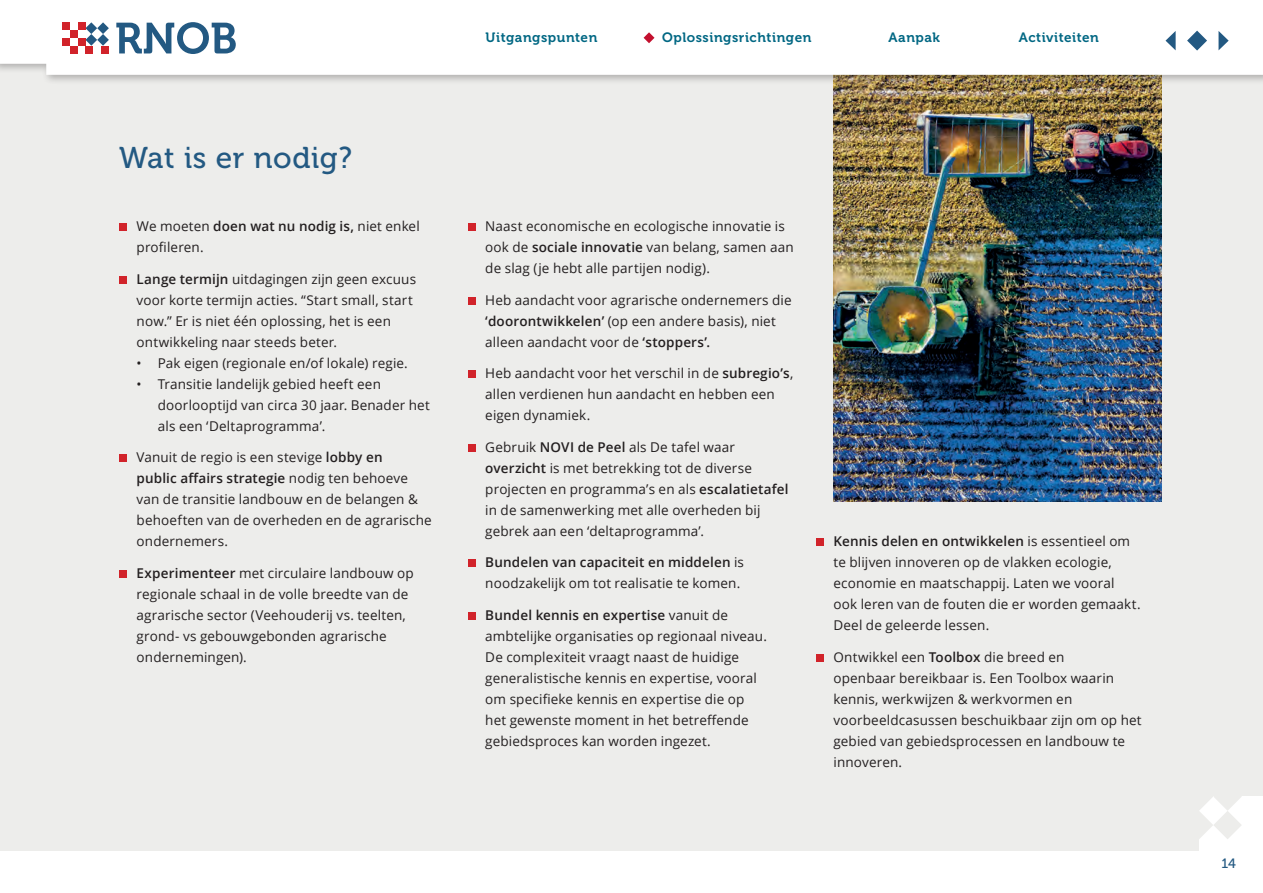
<style>
.page{position:relative;width:1263px;height:893px;background:#fff}
.page>*{position:absolute;margin:0;border:0;box-sizing:border-box;transform-origin:0 0}
.t1{font:30px "Museo 500";letter-spacing:.02em;color:#235982}
.t2{font:13.5px/21px "Open Sans";letter-spacing:.01em;color:#231f20}
.t3{font:13.5px "Museo 700";letter-spacing:.04em;color:#006783}
.t4{font:13.5px "Museo 500";color:#235982}
.s1{font-weight:600}
</style>
<div class="page">
<div style="left:0;top:60px;width:1263px;height:796px;background:#ededeb"></div>
<div style="left:1199px;top:796px;width:64px;height:60px;background:#fff"></div>
<svg style="left:1199px;top:796px;width:43px;height:43px"></svg>
<div style="left:0;top:851px;width:1263px;height:42px;background:#fff"></div>
<div style="left:120px;top:223px;width:7px;height:8px;background:#d1232a"></div>
<div style="left:120px;top:276px;width:7px;height:8px;background:#d1232a"></div>
<div style="left:120px;top:454px;width:7px;height:8px;background:#d1232a"></div>
<div style="left:120px;top:570px;width:7px;height:8px;background:#d1232a"></div>
<div style="left:468px;top:223px;width:8px;height:8px;background:#d1232a"></div>
<div style="left:468px;top:297px;width:8px;height:7px;background:#d1232a"></div>
<div style="left:468px;top:370px;width:8px;height:8px;background:#d1232a"></div>
<div style="left:468px;top:444px;width:8px;height:8px;background:#d1232a"></div>
<div style="left:468px;top:559px;width:8px;height:8px;background:#d1232a"></div>
<div style="left:468px;top:612px;width:8px;height:8px;background:#d1232a"></div>
<div style="left:816px;top:538px;width:8px;height:8px;background:#d1232a"></div>
<div style="left:816px;top:654px;width:8px;height:8px;background:#d1232a"></div>
<img style="left:834px;top:85px;width:327px;height:416px">
<div style="left:0;top:0;width:1263px;height:85px;background:#231f20;opacity:.3"></div>
<svg style="left:0;top:0;width:1263px;height:75px"></svg>
<svg style="left:85px;top:22px;width:24px;height:24px"></svg>
<div style="left:62px;top:22px;width:8px;height:8px;background:#d1232a"></div>
<div style="left:78px;top:22px;width:8px;height:8px;background:#d1232a"></div>
<div style="left:70px;top:30px;width:8px;height:8px;background:#d1232a"></div>
<div style="left:70px;top:46px;width:8px;height:7px;background:#d1232a"></div>
<div style="left:86px;top:46px;width:7px;height:7px;background:#d1232a"></div>
<div style="left:101px;top:46px;width:8px;height:7px;background:#d1232a"></div>
<div style="left:62px;top:38px;width:8px;height:8px;background:#d1232a"></div>
<div style="left:78px;top:38px;width:8px;height:8px;background:#d1232a"></div>
<svg style="left:116px;top:22px;width:120px;height:32px"></svg>
<svg style="left:1165px;top:31px;width:10px;height:19px"></svg>
<svg style="left:1218px;top:31px;width:10px;height:19px"></svg>
<svg style="left:1187px;top:31px;width:20px;height:20px"></svg>
<svg style="left:643px;top:32px;width:11px;height:11px"></svg>
<h1 class="t1" style="left:119px;top:141px;width:234px">Wat is er nodig?</h1>
<p class="t2" style="left:137px;top:215px;width:285px">We moeten <span class="s1">doen wat nu nodig is,</span> niet enkel profileren.</p>
<p class="t2" style="left:137px;top:268px;width:281px"><span class="s1">Lange termijn</span> uitdagingen zijn geen excuus voor korte termijn acties. “Start small, start now.” Er is niet één oplossing, het is een ontwikkeling naar steeds beter.</p>
<p class="t2" style="left:137px;top:352px;width:273px">• Pak eigen (regionale en/of lokale) regie.</p>
<p class="t2" style="left:158px;top:373px;width:273px;text-indent:-21px">• Transitie landelijk gebied heeft een doorlooptijd van circa 30 jaar. Benader het als een ‘Deltaprogramma’.</p>
<p class="t2" style="left:137px;top:446px;width:297px">Vanuit de regio is een stevige <span class="s1">lobby en<br>public affairs strategie</span> nodig ten behoeve van de transitie landbouw en de belangen &amp; behoeften van de overheden en de agrarische ondernemers.</p>
<p class="t2" style="left:137px;top:562px;width:279px"><span class="s1">Experimenteer</span> met circulaire landbouw op regionale schaal in de volle breedte van de agrarische sector (Veehouderij vs. teelten, grond- vs gebouwgebonden agrarische ondernemingen).</p>
<p class="t3" style="left:486px;top:30px;width:113px">Uitgangspunten</p>
<p class="t3" style="left:662px;top:30px;width:151px">Oplossingsrichtingen</p>
<p class="t3" style="left:888px;top:30px;width:53px">Aanpak</p>
<p class="t3" style="left:1019px;top:30px;width:82px">Activiteiten</p>
<p class="t2" style="left:485px;top:215px;width:310px">Naast economische en ecologische innovatie is ook de <span class="s1">sociale innovatie</span> van belang, samen aan de slag (je hebt alle partijen nodig).</p>
<p class="t2" style="left:485px;top:289px;width:308px">Heb aandacht voor agrarische ondernemers die <span class="s1">‘doorontwikkelen’</span> (op een andere basis), niet alleen aandacht voor de <span class="s1">‘stoppers’.</span></p>
<p class="t2" style="left:485px;top:362px;width:310px">Heb aandacht voor het verschil in de <span class="s1">subregio’s</span>, allen verdienen hun aandacht en hebben een eigen dynamiek.</p>
<p class="t2" style="left:485px;top:436px;width:305px">Gebruik <span class="s1">NOVI de Peel</span> als De tafel waar <span class="s1">overzicht</span> is met betrekking tot de diverse projecten en programma’s en als <span class="s1">escalatietafel </span>in de samenwerking met alle overheden bij gebrek aan een ‘deltaprogramma’.</p>
<p class="t2" style="left:485px;top:551px;width:260px"><span class="s1">Bundelen van capaciteit en middelen</span> is noodzakelijk om tot realisatie te komen.</p>
<p class="t2" style="left:485px;top:604px;width:283px"><span class="s1">Bundel kennis en expertise</span> vanuit de ambtelijke organisaties op regionaal niveau.<br>De complexiteit vraagt naast de huidige generalistische kennis en expertise, vooral om specifieke kennis en expertise die op het gewenste moment in het betreffende gebiedsproces kan worden ingezet.</p>
<p class="t2" style="left:833px;top:530px;width:309px"><span class="s1">Kennis delen en ontwikkelen</span> is essentieel om te blijven innoveren op de vlakken ecologie, economie en maatschappij. Laten we vooral ook leren van de fouten die er worden gemaakt.<br>Deel de geleerde lessen.</p>
<p class="t2" style="left:833px;top:646px;width:310px">Ontwikkel een <span class="s1">Toolbox</span> die breed en<br>openbaar bereikbaar is. Een Toolbox waarin kennis, werkwijzen &amp; werkvormen en voorbeeldcasussen beschuikbaar zijn om op het gebied van gebiedsprocessen en landbouw te innoveren.</p>
<p class="t4" style="left:1221px;top:855px;width:16px">14</p>
</div>
